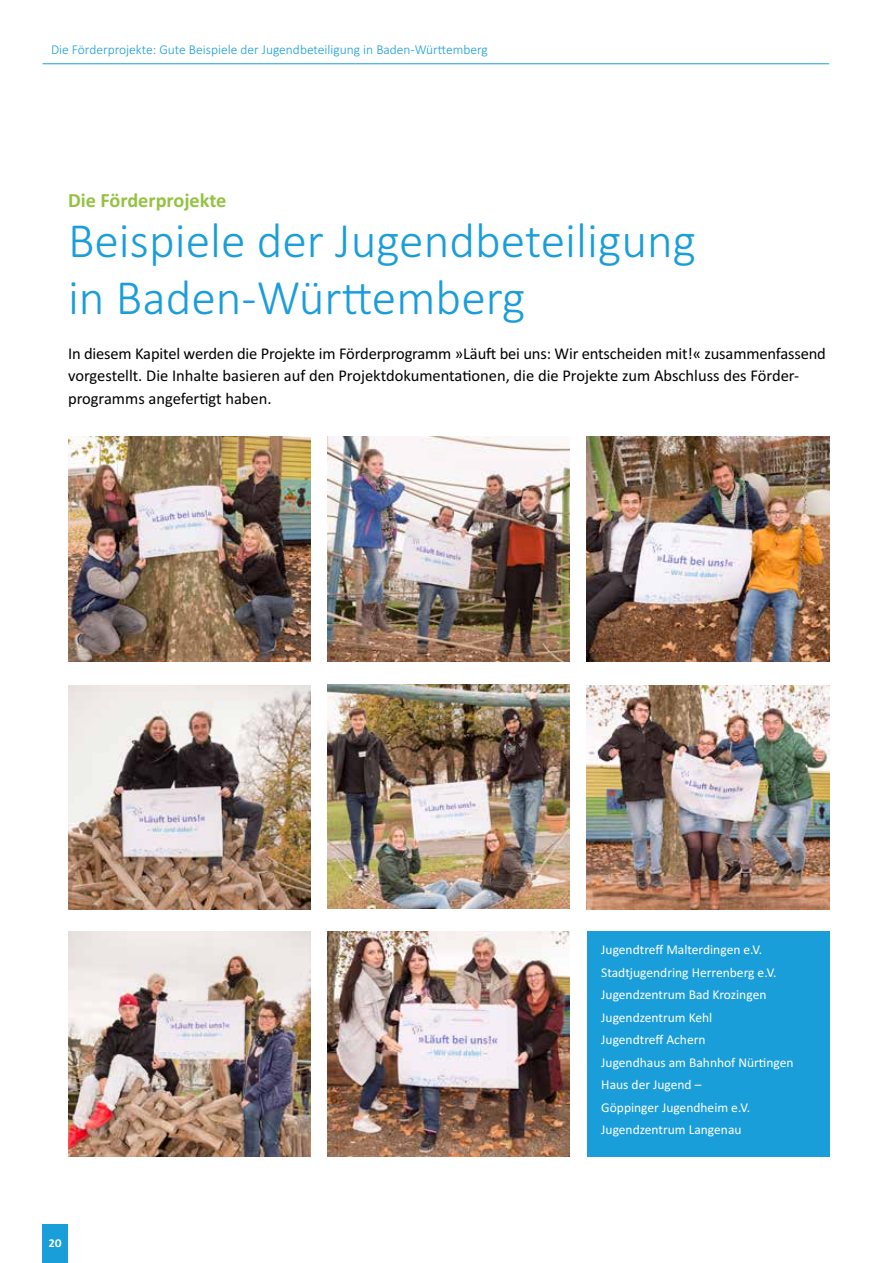
<style>
.page{position:relative;width:893px;height:1263px;background:#fff}
.page>*{position:absolute;margin:0;border:0;box-sizing:border-box;transform-origin:0 0}
.t1{font:300 49.5px/57.8px "Calibri";color:#1a9eda}
.t2{font:700 20.25px "Calibri";color:#94c242}
.t3{font:16.5px/22.5px "Calibri";letter-spacing:-.01em;color:#000}
.t4{font:13.5px/22.5px "Calibri";color:#fff}
.t5{font:300 13.5px "Calibri";color:#1a9eda}
.t6{font:700 12px "Calibri";color:#fff}
</style>
<div class="page">
<hr style="left:43px;top:63px;width:786px;height:1px;background:#1a9eda">
<div style="left:43px;top:1224px;width:25px;height:39px;background:#1a9eda"></div>
<img style="left:327px;top:684px;width:243px;height:225px">
<img style="left:587px;top:437px;width:242px;height:225px">
<img style="left:68px;top:932px;width:242px;height:225px">
<img style="left:327px;top:437px;width:243px;height:225px">
<img style="left:68px;top:685px;width:242px;height:224px">
<img style="left:327px;top:932px;width:243px;height:225px">
<img style="left:68px;top:437px;width:242px;height:225px">
<img style="left:587px;top:685px;width:243px;height:225px">
<div style="left:587px;top:932px;width:242px;height:225px;background:#1a9eda"></div>
<p class="t5" style="left:51px;top:42px;width:438px">Die Förderprojekte: Gute Beispiele der Jugendbeteiligung in Baden-Württemberg</p>
<p class="t2" style="left:68px;top:186px;width:160px">Die Förderprojekte</p>
<h1 class="t1" style="left:68px;top:211px;width:629px">Beispiele der Jugendbeteiligung in Baden-Württemberg</h1>
<p class="t3" style="left:68px;top:342px;width:759px">In diesem Kapitel werden die Projekte im Förderprogramm »Läuft bei uns: Wir entscheiden mit!« zusammenfassend vorgestellt. Die Inhalte basieren auf den Projektdokumentationen, die die Projekte zum Abschluss des Förder&shy;programms angefertigt haben.</p>
<p class="t6" style="left:49px;top:1234px;width:14px">20</p>
<p class="t4" style="left:601px;top:938px;width:194px">Jugendtreff Malterdingen e.V.<br>Stadtjugendring Herrenberg e.V.<br>Jugendzentrum Bad Krozingen<br>Jugendzentrum Kehl<br>Jugendtreff Achern<br>Jugendhaus am Bahnhof Nürtingen<br>Haus der Jugend –<br>Göppinger Jugendheim e.V.<br>Jugendzentrum Langenau</p>
</div>
